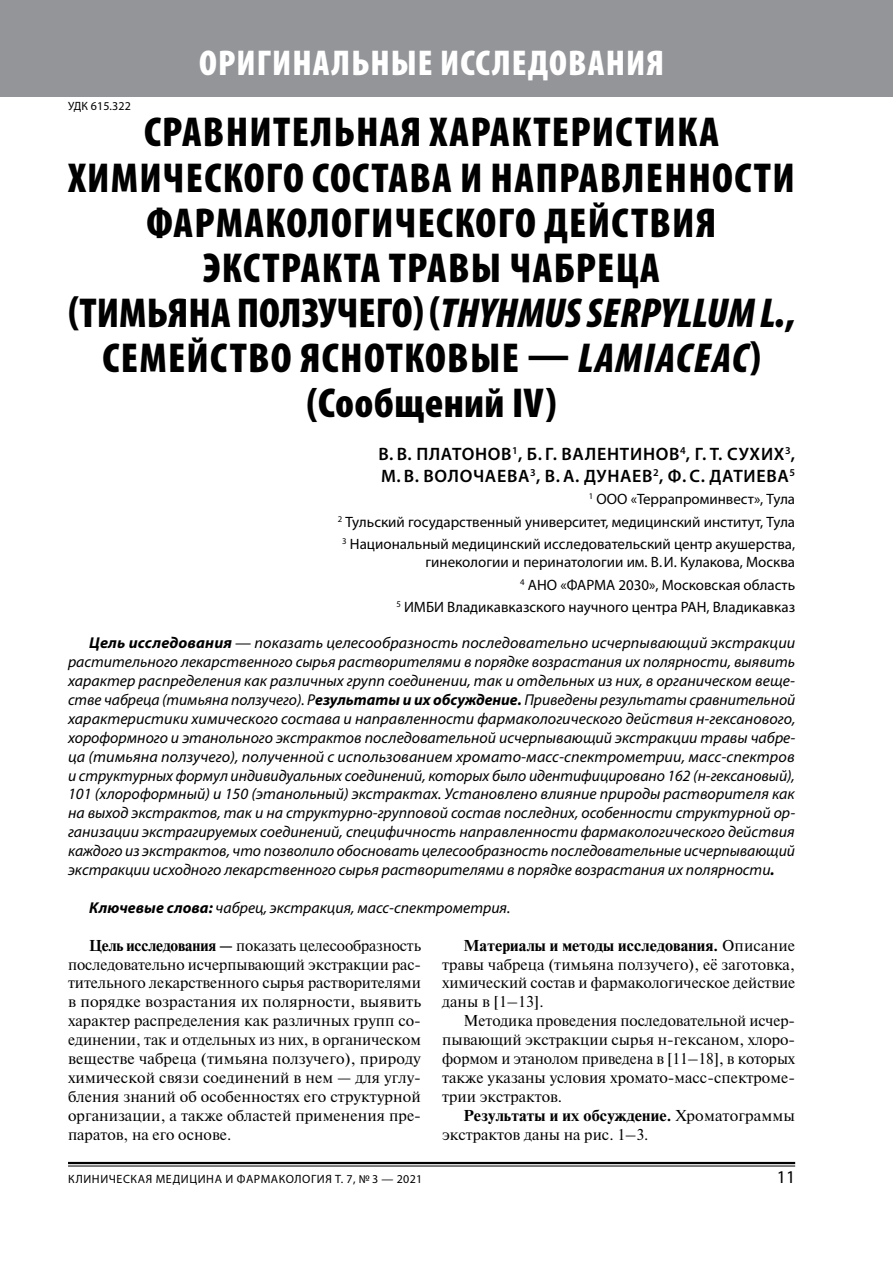
<style>
.page{position:relative;width:893px;height:1276px;background:#fff}
.page>*{position:absolute;margin:0;border:0;box-sizing:border-box;transform-origin:0 0}
.t1{font:900 condensed 42px/45.2px "Myriad Pro";letter-spacing:.03em;color:#000;text-align:center}
.t2{font:900 condensed 36px "Myriad Pro";letter-spacing:.03em;color:#fff}
.t3{font:600 18px/21.8px "Myriad Pro";letter-spacing:.04em;color:#000}
.t4{font:18px "Myriad Pro";color:#000}
.t5{font:italic 15.75px/18.9px "Myriad Pro";color:#000;text-align:justify}
.t6{font:15.75px/18.9px "Newton";color:#000;text-align:justify}
.t7{font:15px/22.4px "Myriad Pro";color:#000;text-align:justify}
.t8{font:12px "Myriad Pro";letter-spacing:.05em;color:#000}
.t9{font:12px "Myriad Pro";letter-spacing:.01em;color:#000}
.s1{font-style:italic}
.s2{font-weight:700}
</style>
<div class="page">
<hr style="left:68px;top:1162px;width:727px;height:2px;background:#000">
<hr style="left:68px;top:1165px;width:727px;height:1px;background:#000">
<div style="left:0;top:0;width:893px;height:96px;background:#939598"></div>
<p class="t9" style="left:68px;top:99px;width:64px">УДК 615.322</p>
<h2 class="t2" style="left:199px;top:43px;width:467px">ОРИГИНАЛЬНЫЕ ИССЛЕДОВАНИЯ</h2>
<h1 class="t1" style="left:68px;top:110px;width:728px">СРАВНИТЕЛЬНАЯ ХАРАКТЕРИСТИКА<br>ХИМИЧЕСКОГО СОСТАВА И НАПРАВЛЕННОСТИ<br>ФАРМАКОЛОГИЧЕСКОГО ДЕЙСТВИЯ<br>ЭКСТРАКТА ТРАВЫ ЧАБРЕЦА<br>(ТИМЬЯНА ПОЛЗУЧЕГО) (<span class="s1">THYHMUS SERPYLLUM L.</span>,<br>СЕМЕЙСТВО ЯСНОТКОВЫЕ — <span class="s1">LAMIACEAC</span>) (Сообщений IV)</h1>
<p class="t3" style="left:378px;top:443px;width:418px">В. В. ПЛАТОНОВ<sup>1</sup>, Б. Г. ВАЛЕНТИНОВ<sup>4</sup>, Г. Т. СУХИХ<sup>3</sup>,<br>М. В. ВОЛОЧАЕВА<sup>3</sup>, В. А. ДУНАЕВ<sup>2</sup>, Ф. С. ДАТИЕВА<sup>5</sup></p>
<p class="t7" style="left:338px;top:488px;width:459px;text-indent:251px"><sup>1</sup> ООО «Террапроминвест», Тула <sup>2</sup> Тульский государственный университет, медицинский институт, Тула <sup>3</sup> Национальный медицинский исследовательский центр акушерства,</p>
<p class="t7" style="left:396px;top:551px;width:400px;text-align:right">гинекологии и перинатологии им. В.И. Кулакова, Москва<br><sup>4</sup> АНО «ФАРМА 2030», Московская область<br><sup>5</sup> ИМБИ Владикавказского научного центра РАН, Владикавказ</p>
<p class="t5" style="left:68px;top:633px;width:729px;text-indent:21px"><span class="s2">Цель исследования</span> — показать целесообразность последовательно исчерпывающий экстракции растительного лекарственного сырья растворителями в порядке возрастания их полярности, выявить характер распределения как различных групп соединении, так и отдельных из них, в органическом веще&shy;стве чабреца (тимьяна ползучего). Р<span class="s2">езультаты и их обсуждение.</span> Приведены результаты сравнительной характеристики химического состава и направленности фармакологического действия н-гексанового, хороформного и этанольного экстрактов последовательной исчерпывающий экстракции травы чабре&shy;ца (тимьяна ползучего), полученной с использованием хромато-масс-спектрометрии, масс-спектров и структурных формул индивидуальных соединений, которых было идентифицировано 162 (н-гексановый), 101 (хлороформный) и 150 (этанольный) экстрактах. Установлено влияние природы растворителя как на выход экстрактов, так и на структурно-групповой состав последних, особенности структурной ор&shy;ганизации экстрагируемых соединений, специфичность направленности фармакологического действия каждого из экстрактов, что позволило обосновать целесообразность последовательные исчерпывающий экстракции исходного лекарственного сырья растворителями в порядке возрастания их полярности<span class="s2">.</span></p>
<p class="t5" style="left:89px;top:898px;width:423px"><span class="s2">Ключевые слова:</span> чабрец, экстракция, масс-спектрометрия.</p>
<p class="t6" style="left:68px;top:935px;width:354px;text-indent:21px"><span class="s2">Цель исследования —</span> показать целесообразность последовательно исчерпывающий экстракции рас&shy;тительного лекарственного сырья растворителями в порядке возрастания их полярности, выявить характер распределения как различных групп со&shy;единении, так и отдельных из них, в органическом веществе чабреца (тимьяна ползучего), природу химической связи соединений в нем — для углу&shy;бления знаний об особенностях его структурной организации, а также областей применения пре&shy;паратов, на его основе.</p>
<p class="t6" style="left:442px;top:935px;width:355px;text-indent:21px"><span class="s2">Материалы и методы исследования.</span> Описание травы чабреца (тимьяна ползучего), её заготовка, химический состав и фармакологическое действие даны в [1–13].</p>
<p class="t6" style="left:442px;top:1011px;width:354px;text-indent:21px">Методика проведения последовательной исчер&shy;пывающий экстракции сырья н-гексаном, хлоро&shy;формом и этанолом приведена в [11–18], в которых также указаны условия хромато-масс-спектроме&shy;трии экстрактов.</p>
<p class="t6" style="left:442px;top:1105px;width:354px;text-indent:21px"><span class="s2">Результаты и их обсуждение.</span> Хроматограммы экстрактов даны на рис. 1–3.</p>
<p class="t8" style="left:68px;top:1172px;width:356px">КЛИНИЧЕСКАЯ МЕДИЦИНА И ФАРМАКОЛОГИЯ Т. 7, № 3 — 2021</p>
<p class="t4" style="left:777px;top:1166px;width:20px">11</p>
</div>
